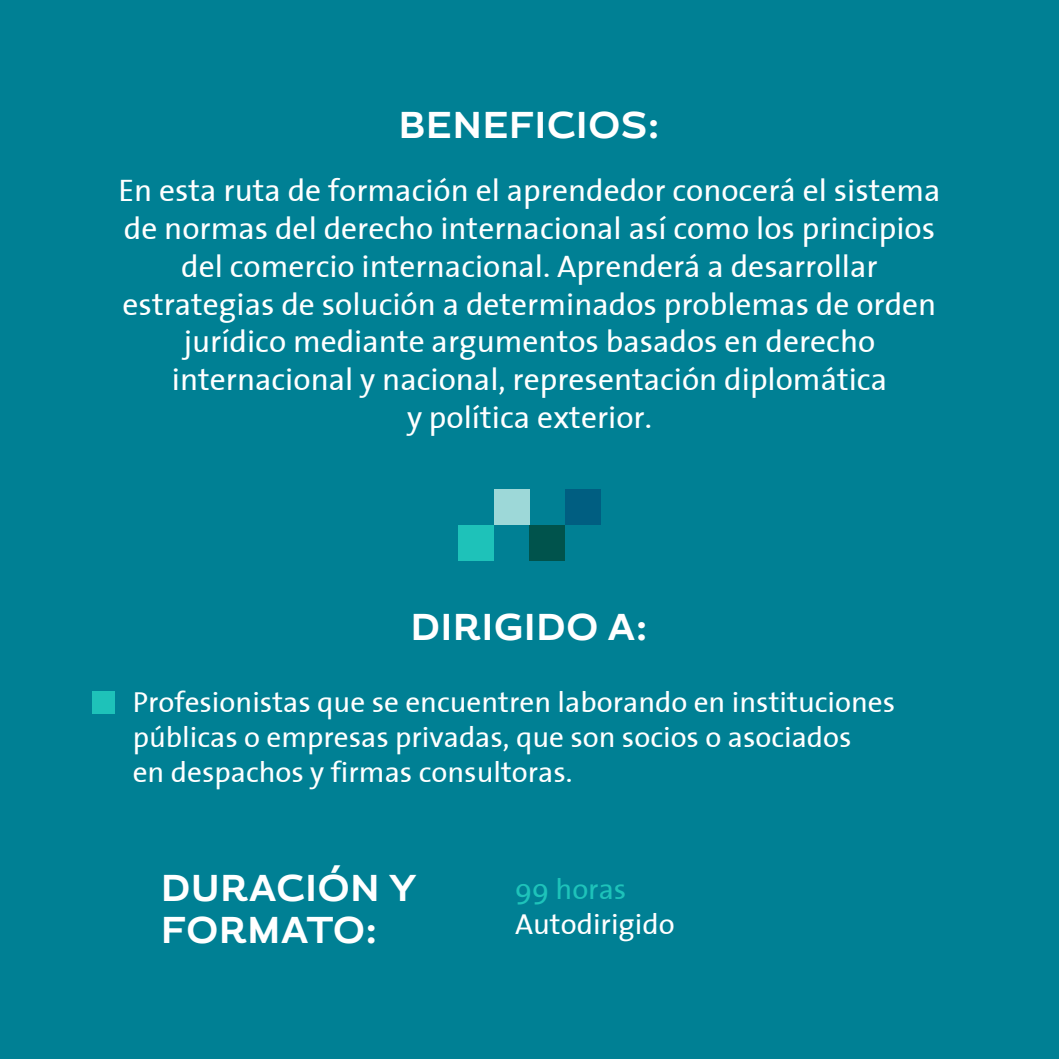
<style>
.page{position:relative;width:1059px;height:1059px;background:#008094}
.page>*{position:absolute;margin:0;border:0;box-sizing:border-box;transform-origin:0 0}
.t1{font:700 37.35px/41.4px "Magallanes";letter-spacing:.025em;color:#fff}
.t2{font:31.5px/37.8px "The Sans";color:#fff;text-align:center}
.t3{font:29.25px/35.1px "The Sans";color:#fff}
.t4{font:29.25px "The Sans";color:#1ec3ba}
</style>
<div class="page">
<div style="left:565px;top:489px;width:35px;height:36px;background:#005e81"></div>
<div style="left:529px;top:525px;width:36px;height:35px;background:#00534c"></div>
<div style="left:494px;top:489px;width:35px;height:36px;background:#9dd8d8"></div>
<div style="left:459px;top:525px;width:35px;height:35px;background:#1ec2b9"></div>
<div style="left:92px;top:691px;width:23px;height:22px;background:#1ec2b9"></div>
<p class="t1" style="left:399px;top:105px;width:262px">BENEFICIOS:</p>
<p class="t2" style="left:118px;top:171px;width:824px">En esta ruta de formación el aprendedor conocerá el sistema de normas del derecho internacional así como los principios del comercio internacional. Aprenderá a desarrollar estrategias de solución a determinados problemas de orden jurídico mediante argumentos basados en derecho internacional y nacional, representación diplomática<br>y política exterior.</p>
<p class="t1" style="left:411px;top:608px;width:238px">DIRIGIDO A:</p>
<p class="t3" style="left:133px;top:684px;width:764px">Profesionistas que se encuentren laborando en instituciones públicas o empresas privadas, que son socios o asociados<br>en despachos y firmas consultoras.</p>
<p class="t1" style="left:161px;top:869px;width:257px">DURACIÓN Y<br>FORMATO:</p>
<p class="t4" style="left:515px;top:865px;width:113px">99 horas</p>
<p class="t3" style="left:515px;top:906px;width:161px">Autodirigido</p>
</div>
